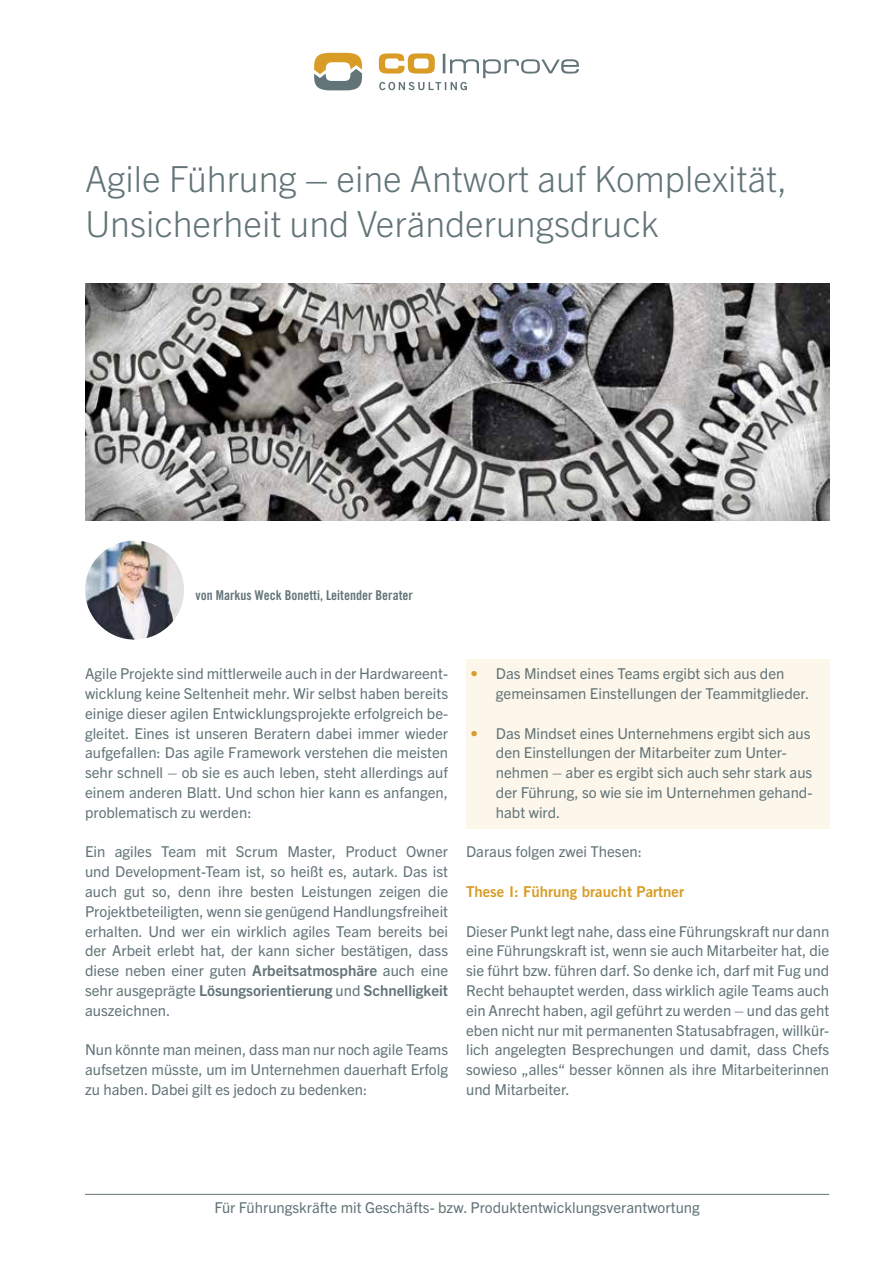
<style>
.page{position:relative;width:893px;height:1263px;background:#fff}
.page>*{position:absolute;margin:0;border:0;box-sizing:border-box;transform-origin:0 0}
.t1{font:300 36px/45px "Trade Gothic Next LT Pro";color:#627477}
.t2{font:15px/19.8px "Trade Gothic Next LT Pro";color:#627477;text-align:justify}
.t3{font:15px "Trade Gothic Bold Two";color:#d99c26}
.t4{font:13.5px "Trade Gothic LT Std Bd Cn 20";color:#627477}
.s1{font-weight:700}
.s2{color:#d99c26}
</style>
<div class="page">
<svg style="left:314px;top:53px;width:48px;height:37px"></svg>
<svg style="left:379px;top:53px;width:200px;height:37px"></svg>
<hr style="left:85px;top:1194px;width:744px;height:1px;background:#627477">
<div style="left:466px;top:659px;width:363px;height:170px;background:#fdf6eb"></div>
<img style="left:85px;top:283px;width:744px;height:238px">
<img style="left:85px;top:541px;width:99px;height:99px;border-radius:49px">
<h1 class="t1" style="left:85px;top:154px;width:704px">Agile Führung – eine Antwort auf Komplexität,<br>Unsicherheit und Veränderungsdruck</h1>
<p class="t4" style="left:196px;top:587px;width:219px">von Markus Weck Bonetti, Leitender Berater</p>
<p class="t2" style="left:85px;top:663px;width:365px">Agile Projekte sind mittlerweile auch in der Hardwareent&shy;wicklung keine Seltenheit mehr. Wir selbst haben bereits einige dieser agilen Entwicklungsprojekte erfolgreich be&shy;gleitet. Eines ist unseren Beratern dabei immer wieder aufgefallen: Das agile Framework verstehen die meisten sehr schnell – ob sie es auch leben, steht allerdings auf einem anderen Blatt. Und schon hier kann es anfangen, problematisch zu werden:</p>
<p class="t2" style="left:85px;top:841px;width:365px">Ein agiles Team mit Scrum Master, Product Owner und Development-Team ist, so heißt es, autark. Das ist auch gut so, denn ihre besten Leistungen zeigen die Projektbeteiligten, wenn sie genügend Handlungsfreiheit erhalten. Und wer ein wirklich agiles Team bereits bei der Arbeit erlebt hat, der kann sicher bestätigen, dass diese neben einer guten <span class="s1">Arbeitsatmosphäre</span> auch eine sehr ausgeprägte <span class="s1">Lösungsorientierung</span> und <span class="s1">Schnelligkeit </span>auszeichnen.</p>
<p class="t2" style="left:85px;top:1039px;width:365px">Nun könnte man meinen, dass man nur noch agile Teams aufsetzen müsste, um im Unternehmen dauerhaft Erfolg zu haben. Dabei gilt es jedoch zu bedenken:</p>
<p class="t2" style="left:496px;top:663px;width:315px;text-indent:-26px"><span class="s2">•</span> Das Mindset eines Teams ergibt sich aus den gemeinsamen Einstellungen der Teammitglieder.</p>
<p class="t2" style="left:496px;top:722px;width:318px;text-align:left;text-indent:-26px"><span class="s2">•</span> Das Mindset eines Unternehmens ergibt sich aus den Einstellungen der Mitarbeiter zum Unter&shy;nehmen – aber es ergibt sich auch sehr stark aus der Führung, so wie sie im Unternehmen gehand&shy;habt wird.</p>
<p class="t2" style="left:466px;top:841px;width:177px">Daraus folgen zwei Thesen:</p>
<p class="t3" style="left:466px;top:882px;width:219px">These I: Führung braucht Partner</p>
<p class="t2" style="left:466px;top:920px;width:365px">Dieser Punkt legt nahe, dass eine Führungskraft nur dann eine Führungskraft ist, wenn sie auch Mitarbeiter hat, die sie führt bzw. führen darf. So denke ich, darf mit Fug und Recht behauptet werden, dass wirklich agile Teams auch ein Anrecht haben, agil geführt zu werden – und das geht eben nicht nur mit permanenten Statusabfragen, willkür&shy;lich angelegten Besprechungen und damit, dass Chefs sowieso „alles“ besser können als ihre Mitarbeiterinnen und Mitarbeiter.</p>
<p class="t2" style="left:214px;top:1197px;width:487px">Für Führungskräfte mit Geschäfts- bzw. Produktentwicklungsverantwortung</p>
</div>
